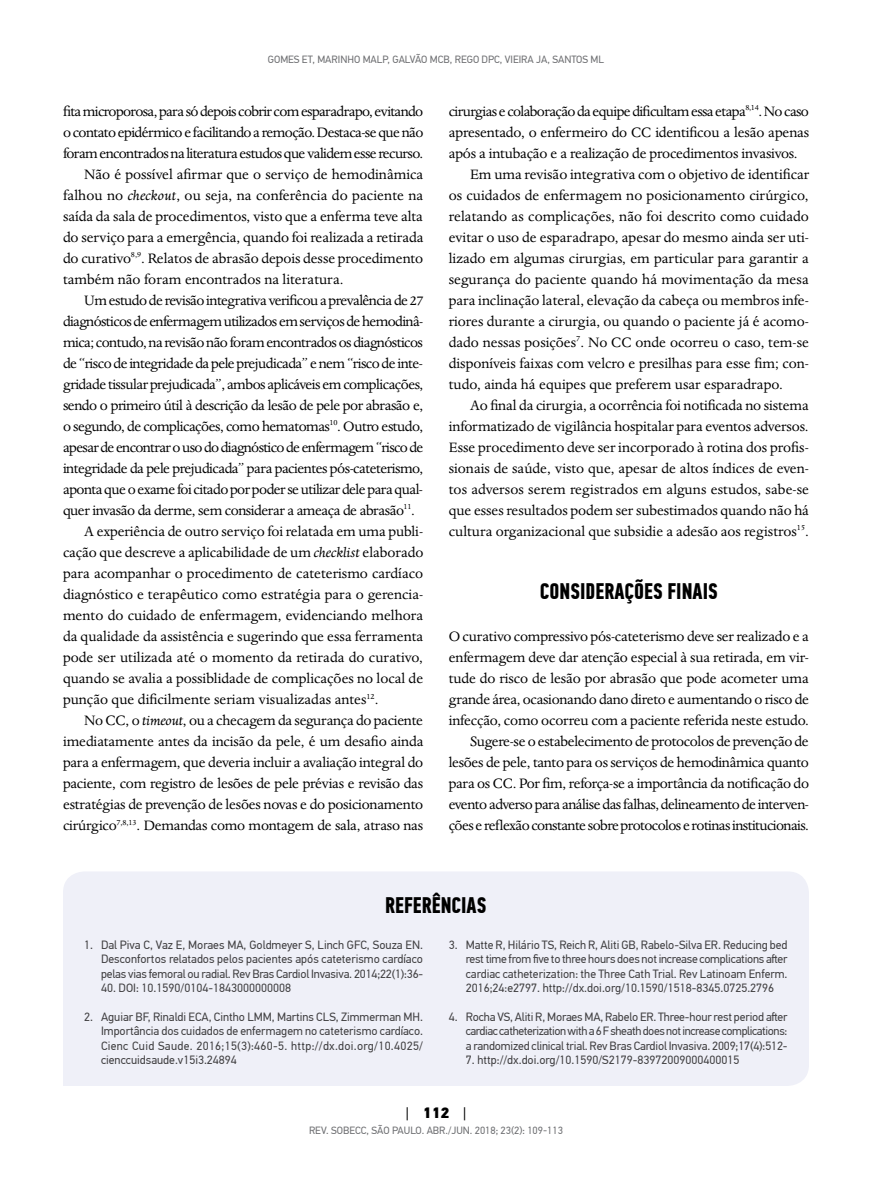
<style>
.page{position:relative;width:893px;height:1191px;background:#fff}
.page>*{position:absolute;margin:0;border:0;box-sizing:border-box;transform-origin:0 0}
.t1{font:700 22.5px "PF Din Text Comp Pro";color:#000}
.t2{font:15.75px/21px "Dante MT Std";letter-spacing:-.01em;color:#000;text-align:right}
.t3{font:15.75px "Dante MT Std";letter-spacing:-.035em;color:#000}
.t4{font:15.75px "Dante MT Std";letter-spacing:-.03em;color:#000}
.t5{font:15.75px "Dante MT Std";letter-spacing:-.04em;color:#000}
.t6{font:900 15px "PF Din Text Pro";color:#000}
.t7{font:12px/14.4px "PF Din Text Pro";color:#414042;text-align:justify}
.t8{font:10.5px "PF Din Text Pro";color:#6d6e71}
.s1{font-style:italic}
.s2{font-weight:400}
</style>
<div class="page">
<div style="left:63px;top:872px;width:746px;height:214px;background:#eff0f8"></div>
<p class="t8" style="left:268px;top:53px;width:338px">GOMES ET, MARINHO MALP, GALVÃO MCB, REGO DPC, VIEIRA JA, SANTOS ML</p>
<p class="t5" style="left:63px;top:102px;width:362px">fita microporosa, para só depois cobrir com esparadrapo, evitando</p>
<p class="t3" style="left:63px;top:123px;width:362px">o contato epidérmico e facilitando a remoção. Destaca-se que não</p>
<p class="t5" style="left:63px;top:144px;width:362px">foram encontrados na literatura estudos que validem esse recurso.</p>
<p class="t2" style="left:84px;top:163px;width:340px">Não é possível afirmar que o serviço de hemodinâmica</p>
<p class="t2" style="left:63px;top:184px;width:362px">falhou no <span class="s1">checkout</span>, ou seja, na conferência do paciente na</p>
<p class="t2" style="left:63px;top:205px;width:361px">saída da sala de procedimentos, visto que a enferma teve alta</p>
<p class="t2" style="left:63px;top:226px;width:362px">do serviço para a emergência, quando foi realizada a retirada</p>
<p class="t2" style="left:63px;top:247px;width:362px">do curativo<sup>8,9</sup>. Relatos de abrasão depois desse procedimento</p>
<p class="t2" style="left:63px;top:268px;width:282px">também não foram encontrados na literatura.</p>
<p class="t3" style="left:84px;top:291px;width:341px">Um estudo de revisão integrativa verificou a prevalência de 27</p>
<p class="t3" style="left:63px;top:312px;width:362px">diagnósticos de enfermagem utilizados em serviços de hemodinâ-</p>
<p class="t3" style="left:63px;top:333px;width:361px">mica; contudo, na revisão não foram encontrados os diagnósticos</p>
<p class="t3" style="left:63px;top:353px;width:361px">de “risco de integridade da pele prejudicada” e nem “risco de inte-</p>
<p class="t4" style="left:63px;top:374px;width:362px">gridade tissular prejudicada”, ambos aplicáveis em complicações,</p>
<p class="t4" style="left:63px;top:395px;width:362px">sendo o primeiro útil à descrição da lesão de pele por abrasão e,</p>
<p class="t4" style="left:63px;top:416px;width:362px">o segundo, de complicações, como hematomas<sup>10</sup>. Outro estudo,</p>
<p class="t5" style="left:63px;top:438px;width:362px">apesar de encontrar o uso do diagnóstico de enfermagem “risco de</p>
<p class="t4" style="left:63px;top:459px;width:362px">integridade da pele prejudicada” para pacientes pós-cateterismo,</p>
<p class="t3" style="left:63px;top:480px;width:361px">aponta que o exame foi citado por poder se utilizar dele para qual-</p>
<p class="t4" style="left:63px;top:501px;width:354px">quer invasão da derme, sem considerar a ameaça de abrasão<sup>11</sup>.</p>
<p class="t2" style="left:84px;top:520px;width:340px">A experiência de outro serviço foi relatada em uma publi-</p>
<p class="t2" style="left:63px;top:541px;width:362px">cação que descreve a aplicabilidade de um <span class="s1">checklist</span> elaborado</p>
<p class="t2" style="left:63px;top:562px;width:362px">para acompanhar o procedimento de cateterismo cardíaco</p>
<p class="t2" style="left:63px;top:583px;width:362px">diagnóstico e terapêutico como estratégia para o gerencia-</p>
<p class="t2" style="left:63px;top:604px;width:362px">mento do cuidado de enfermagem, evidenciando melhora</p>
<p class="t2" style="left:63px;top:625px;width:362px">da qualidade da assistência e sugerindo que essa ferramenta</p>
<p class="t2" style="left:63px;top:646px;width:362px">pode ser utilizada até o momento da retirada do curativo,</p>
<p class="t2" style="left:63px;top:667px;width:362px">quando se avalia a possiblidade de complicações no local de</p>
<p class="t2" style="left:63px;top:688px;width:317px">punção que dificilmente seriam visualizadas antes<sup>12</sup>.</p>
<p class="t2" style="left:84px;top:709px;width:340px">No CC, o <span class="s1">timeout</span>, ou a checagem da segurança do paciente</p>
<p class="t2" style="left:63px;top:730px;width:362px">imediatamente antes da incisão da pele, é um desafio ainda</p>
<p class="t2" style="left:63px;top:751px;width:362px">para a enfermagem, que deveria incluir a avaliação integral do</p>
<p class="t2" style="left:63px;top:772px;width:362px">paciente, com registro de lesões de pele prévias e revisão das</p>
<p class="t2" style="left:63px;top:793px;width:362px">estratégias de prevenção de lesões novas e do posicionamento</p>
<p class="t2" style="left:63px;top:814px;width:362px">cirúrgico<sup>7,8,13</sup>. Demandas como montagem de sala, atraso nas</p>
<p class="t5" style="left:449px;top:102px;width:362px">cirurgias e colaboração da equipe dificultam essa etapa<sup>8,14</sup>. No caso</p>
<p class="t2" style="left:449px;top:121px;width:362px">apresentado, o enfermeiro do CC identificou a lesão apenas</p>
<p class="t2" style="left:449px;top:142px;width:350px">após a intubação e a realização de procedimentos invasivos.</p>
<p class="t2" style="left:470px;top:163px;width:341px">Em uma revisão integrativa com o objetivo de identificar</p>
<p class="t2" style="left:449px;top:184px;width:361px">os cuidados de enfermagem no posicionamento cirúrgico,</p>
<p class="t2" style="left:449px;top:205px;width:362px">relatando as complicações, não foi descrito como cuidado</p>
<p class="t2" style="left:449px;top:226px;width:362px">evitar o uso de esparadrapo, apesar do mesmo ainda ser uti-</p>
<p class="t2" style="left:449px;top:247px;width:362px">lizado em algumas cirurgias, em particular para garantir a</p>
<p class="t2" style="left:449px;top:268px;width:361px">segurança do paciente quando há movimentação da mesa</p>
<p class="t2" style="left:449px;top:289px;width:362px">para inclinação lateral, elevação da cabeça ou membros infe-</p>
<p class="t2" style="left:449px;top:310px;width:362px">riores durante a cirurgia, ou quando o paciente já é acomo-</p>
<p class="t2" style="left:449px;top:331px;width:362px">dado nessas posições<sup>7</sup>. No CC onde ocorreu o caso, tem-se</p>
<p class="t2" style="left:449px;top:352px;width:362px">disponíveis faixas com velcro e presilhas para esse fim; con-</p>
<p class="t2" style="left:449px;top:373px;width:336px">tudo, ainda há equipes que preferem usar esparadrapo.</p>
<p class="t2" style="left:470px;top:394px;width:340px">Ao final da cirurgia, a ocorrência foi notificada no sistema</p>
<p class="t2" style="left:449px;top:415px;width:361px">informatizado de vigilância hospitalar para eventos adversos.</p>
<p class="t2" style="left:449px;top:436px;width:361px">Esse procedimento deve ser incorporado à rotina dos profis-</p>
<p class="t2" style="left:449px;top:457px;width:362px">sionais de saúde, visto que, apesar de altos índices de even-</p>
<p class="t2" style="left:449px;top:478px;width:362px">tos adversos serem registrados em alguns estudos, sabe-se</p>
<p class="t2" style="left:449px;top:499px;width:362px">que esses resultados podem ser subestimados quando não há</p>
<p class="t2" style="left:449px;top:520px;width:362px">cultura organizacional que subsidie a adesão aos registros<sup>15</sup>.</p>
<h1 class="t1" style="left:540px;top:577px;width:179px">CONSIDERAÇÕES FINAIS</h1>
<p class="t2" style="left:449px;top:625px;width:362px">O curativo compressivo pós-cateterismo deve ser realizado e a enfermagem deve dar atenção especial à sua retirada, em vir&shy;tude do risco de lesão por abrasão que pode acometer uma grande área, ocasionando dano direto e aumentando o risco de infecção, como ocorreu com a paciente referida neste estudo.<br>Sugere-se o estabelecimento de protocolos de prevenção de lesões de pele, tanto para os serviços de hemodinâmica quanto para os CC. Por fim, reforça-se a importância da notificação do evento adverso para análise das falhas, delineamento de interven&shy;ções e reflexão constante sobre protocolos e rotinas institucionais.</p>
<h1 class="t1" style="left:385px;top:892px;width:103px">REFERÊNCIAS</h1>
<p class="t7" style="left:101px;top:937px;width:324px;text-indent:-17px">1. Dal Piva C, Vaz E, Moraes MA, Goldmeyer S, Linch GFC, Souza EN.<br>Desconfortos relatados pelos pacientes após cateterismo cardíaco pelas vias femoral ou radial. Rev Bras Cardiol Invasiva. 2014;22(1):36-</p>
<p class="t7" style="left:101px;top:981px;width:192px">40. DOI: 10.1590/0104-1843000000008</p>
<p class="t7" style="left:101px;top:1009px;width:324px;text-indent:-17px">2. Aguiar BF, Rinaldi ECA, Cintho LMM, Martins CLS, Zimmerman MH.<br>Importância dos cuidados de enfermagem no cateterismo cardíaco.<br>Cienc Cuid Saude. 2016;15(3):460-5. http://dx.doi.org/10.4025/ cienccuidsaude.v15i3.24894</p>
<p class="t7" style="left:466px;top:937px;width:323px;text-indent:-17px">3. Matte R, Hilário TS, Reich R, Aliti GB, Rabelo-Silva ER. Reducing bed rest time from five to three hours does not increase complications after cardiac catheterization: the Three Cath Trial. Rev Latinoam Enferm.<br>2016;24:e2797. http://dx.doi.org/10.1590/1518-8345.0725.2796</p>
<p class="t7" style="left:466px;top:1009px;width:323px;text-indent:-17px">4. Rocha VS, Aliti R, Moraes MA, Rabelo ER. Three-hour rest period after cardiac catheterization with a 6 F sheath does not increase complications: a randomized clinical trial. Rev Bras Cardiol Invasiva. 2009;17(4):512-</p>
<p class="t7" style="left:466px;top:1053px;width:275px">7. http://dx.doi.org/10.1590/S2179-83972009000400015</p>
<p class="t6" style="left:406px;top:1102px;width:62px"><span class="s2">|</span> 112 <span class="s2">|</span></p>
<p class="t8" style="left:309px;top:1124px;width:255px">REV. SOBECC, SÃO PAULO. ABR./JUN. 2018; 23(2): 109-113</p>
</div>
